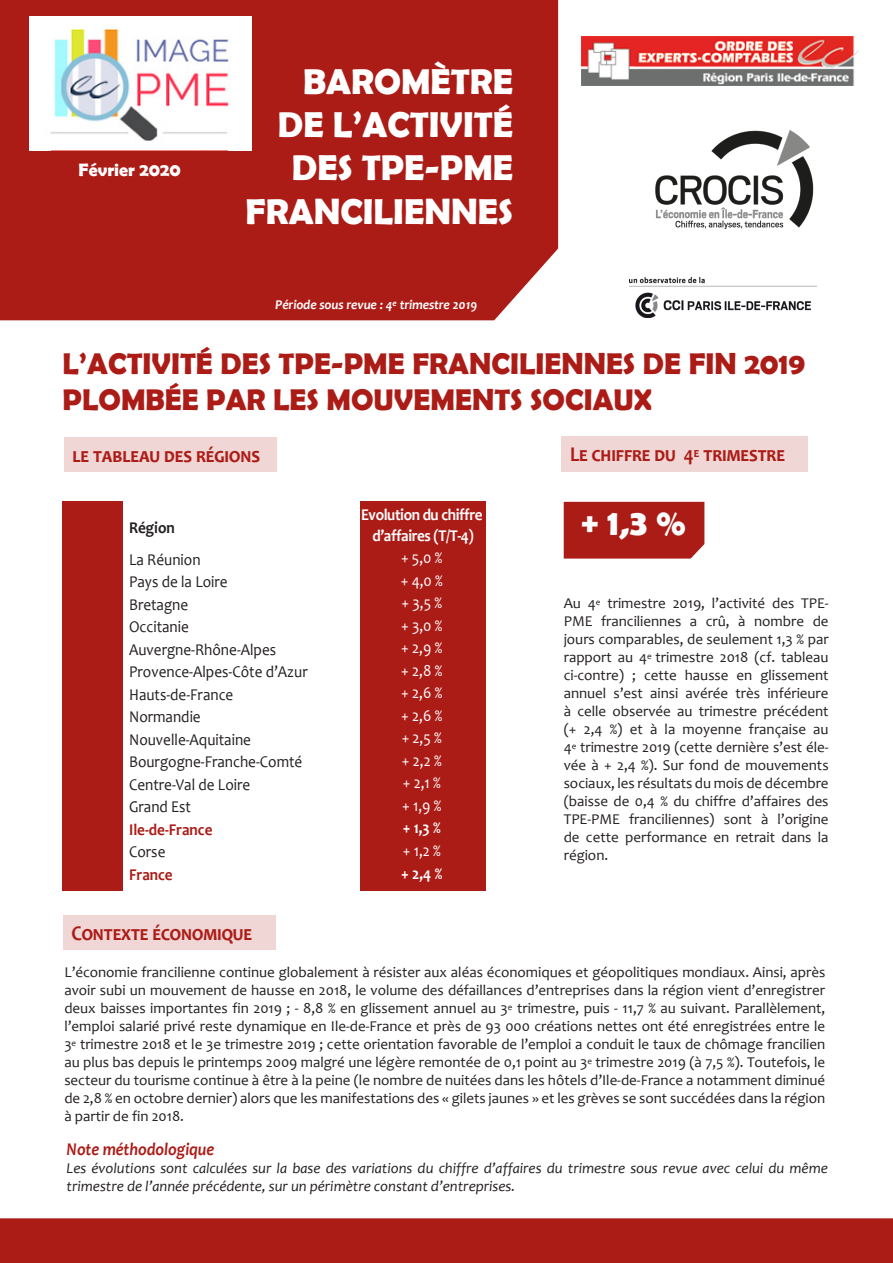
<style>
.page{position:relative;width:893px;height:1263px;background:#fff}
.page>*{position:absolute;margin:0;border:0;box-sizing:border-box;transform-origin:0 0}
.t1{font:700 36.45px "Berlin Sans FB Demi";color:#fff}
.t2{font:700 36px/43.2px "Berlin Sans FB Demi";color:#fff;text-align:right}
.t3{font:700 30px/36px "Berlin Sans FB Demi";color:#ac1c17}
.t4{font:700 21px "Candara";letter-spacing:.05em;color:#ac1c17;scale:.9 1}
.t5{font:700 21px "Candara";letter-spacing:.02em;color:#ac1c17;scale:.9 1}
.t6{font:italic 700 18px "Candara";color:#ac1c17;scale:.9 1}
.t7{font:700 18px "Berlin Sans FB Demi";color:#fff}
.t8{font:16.5px/22.5px "Candara";color:#231f20;scale:.92 1}
.t9{font:16.5px/22.5px "Candara";color:#fff;scale:.92 1}
.t10{font:700 16.5px/21px "Candara";letter-spacing:-.025em;color:#fff;text-align:center;scale:.92 1}
.t11{font:700 16.5px "Candara";color:#ac1c17;scale:.92 1}
.t12{font:700 16.5px "Candara";color:#231f20;scale:.92 1}
.t13{font:15px/18px "Candara";color:#231f20;text-align:justify}
.t14{font:italic 15px/18px "Candara";color:#231f20}
.t15{font:italic 700 13.5px "Candara";letter-spacing:-.01em;color:#fff}
</style>
<div class="page">
<img style="left:655px;top:131px;width:159px;height:97px">
<div style="left:0;top:1218px;width:893px;height:45px;background:#ac1c17"></div>
<img style="left:629px;top:278px;width:188px;height:40px">
<div style="left:63px;top:916px;width:213px;height:34px;background:#f0d6d5"></div>
<div style="left:561px;top:436px;width:247px;height:35px;background:#f0d6d5"></div>
<div style="left:0;top:0;width:558px;height:320px;background:#ac1c17"></div>
<img style="left:30px;top:17px;width:221px;height:133px">
<div style="left:63px;top:502px;width:423px;height:389px;background:#ac1c17"></div>
<div style="left:123px;top:502px;width:236px;height:389px;background:#fff"></div>
<div style="left:64px;top:437px;width:212px;height:34px;background:#f0d6d5"></div>
<div style="left:564px;top:502px;width:140px;height:57px;background:#ac1c17"></div>
<img style="left:581px;top:36px;width:278px;height:49px">
<p class="t7" style="left:79px;top:159px;width:104px">Février 2020</p>
<h2 class="t2" style="left:245px;top:59px;width:269px">BAROMÈTRE<br>DE L’ACTIVITÉ<br>DES TPE-PME<br>FRANCILIENNES</h2>
<p class="t15" style="left:275px;top:296px;width:204px">Période sous revue : 4<sup>e</sup> trimestre 2019</p>
<h3 class="t3" style="left:63px;top:345px;width:744px">L’ACTIVITÉ DES TPE-PME FRANCILIENNES DE FIN 2019<br>PLOMBÉE PAR LES MOUVEMENTS SOCIAUX</h3>
<h3 class="t4" style="left:72px;top:442px;width:210px">le tableau des régions</h3>
<p class="t12" style="left:129px;top:517px;width:51px">Région</p>
<p class="t8" style="left:129px;top:548px;width:196px">La Réunion<br>Pays de la Loire<br>Bretagne<br>Occitanie<br>Auvergne-Rhône-Alpes<br>Provence-Alpes-Côte d’Azur<br>Hauts-de-France<br>Normandie<br>Nouvelle-Aquitaine<br>Bourgogne-Franche-Comté<br>Centre-Val de Loire<br>Grand Est</p>
<p class="t11" style="left:129px;top:819px;width:92px">Ile-de-France</p>
<p class="t8" style="left:129px;top:841px;width:41px">Corse</p>
<p class="t11" style="left:129px;top:864px;width:49px">France</p>
<h3 class="t5" style="left:71px;top:920px;width:202px">Contexte économique</h3>
<p class="t10" style="left:361px;top:504px;width:134px">Evolution du chiffre d’affaires (T/T-4)</p>
<p class="t9" style="left:401px;top:547px;width:47px">+5,0% +4,0% +3,5% +3,0% +2,9% +2,8% +2,6% +2,6% +2,5% +2,2% +2,1% +1,9%</p>
<p class="t10" style="left:403px;top:817px;width:43px">+1,3%</p>
<p class="t9" style="left:403px;top:839px;width:43px">+1,2%</p>
<p class="t10" style="left:401px;top:862px;width:46px">+2,4%</p>
<h3 class="t4" style="left:570px;top:441px;width:240px">Le chiffre du 4<sup>e</sup> trimestre</h3>
<h1 class="t1" style="left:581px;top:502px;width:106px">+ 1,3 %</h1>
<p class="t13" style="left:564px;top:594px;width:266px">Au 4<sup>e</sup> trimestre 2019, l’activité des TPE-PME franciliennes a crû, à nombre de jours comparables, de seulement 1,3 % par rapport au 4<sup>e</sup> trimestre 2018 (cf. tableau ci-contre) ; cette hausse en glissement annuel s’est ainsi avérée très inférieure à celle observée au trimestre précédent (+ 2,4 %) et à la moyenne française au 4<sup>e</sup> trimestre 2019 (cette dernière s’est éle&shy;vée à + 2,4 %). Sur fond de mouvements sociaux, les résultats du mois de décembre (baisse de 0,4 % du chiffre d’affaires des TPE-PME franciliennes) sont à l’origine de cette performance en retrait dans la région.</p>
<p class="t13" style="left:64px;top:963px;width:763px">L’économie francilienne continue globalement à résister aux aléas économiques et géopolitiques mondiaux. Ainsi, après avoir subi un mouvement de hausse en 2018, le volume des défaillances d’entreprises dans la région vient d’enregistrer deux baisses importantes fin 2019 ; - 8,8 % en glissement annuel au 3<sup>e</sup> trimestre, puis - 11,7 % au suivant. Parallèlement, l’emploi salarié privé reste dynamique en Ile-de-France et près de 93 000 créations nettes ont été enregistrées entre le 3<sup>e</sup> trimestre 2018 et le 3e trimestre 2019 ; cette orientation favorable de l’emploi a conduit le taux de chômage francilien au plus bas depuis le printemps 2009 malgré une légère remontée de 0,1 point au 3<sup>e</sup> trimestre 2019 (à 7,5 %). Toutefois, le secteur du tourisme continue à être à la peine (le nombre de nuitées dans les hôtels d’Ile-de-France a notamment diminué de 2,8 % en octobre dernier) alors que les manifestations des « gilets jaunes » et les grèves se sont succédées dans la région à partir de fin 2018.</p>
<p class="t6" style="left:67px;top:1137px;width:166px">Note méthodologique</p>
<p class="t14" style="left:67px;top:1158px;width:763px">Les évolutions sont calculées sur la base des variations du chiffre d’affaires du trimestre sous revue avec celui du même trimestre de l’année précédente, sur un périmètre constant d’entreprises.</p>
</div>
